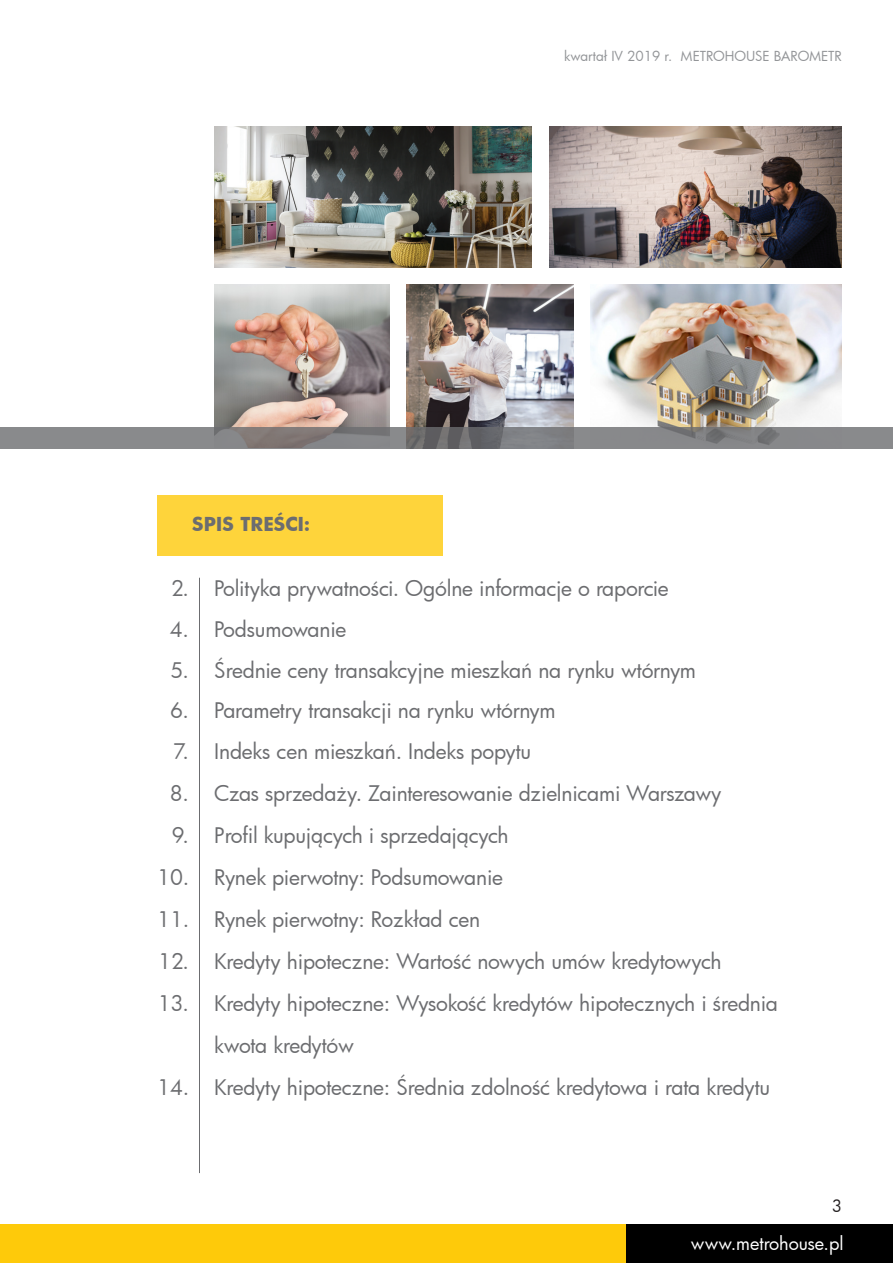
<style>
.page{position:relative;width:893px;height:1263px;background:#fff}
.page>*{position:absolute;margin:0;border:0;box-sizing:border-box;transform-origin:0 0}
.t1{font:21px/42px "Futura";letter-spacing:-.01em;color:#6c6d70}
.t2{font:700 18.75px "Futura";color:#6c6d70}
.t3{font:18px "Futura";letter-spacing:-.005em;color:#fff}
.t4{font:16.5px "Futura";color:#231f20}
.t5{font:13.5px "Futura";color:#939598}
</style>
<div class="page">
<div style="left:0;top:1225px;width:645px;height:38px;background:#feca0a"></div>
<div style="left:626px;top:1225px;width:267px;height:38px;background:#000"></div>
<div style="left:157px;top:495px;width:286px;height:61px;background:#fed43b"></div>
<img style="left:406px;top:284px;width:168px;height:143px">
<img style="left:214px;top:284px;width:175px;height:143px">
<img style="left:591px;top:284px;width:251px;height:143px">
<img style="left:550px;top:127px;width:292px;height:141px">
<img style="left:214px;top:127px;width:317px;height:141px">
<svg style="left:0;top:427px;width:893px;height:21px;background:#818182"></svg>
<hr style="left:199px;top:578px;width:1px;height:595px;background:#6c6d70">
<p class="t2" style="left:192px;top:510px;width:119px">SPIS TREŚCI:</p>
<p class="t5" style="left:564px;top:47px;width:279px">kwartał IV 2019 r. METROHOUSE BAROMETR</p>
<p class="t1" style="left:171px;top:567px;width:499px">2. Polityka prywatności. Ogólne informacje o raporcie</p>
<p class="t1" style="left:170px;top:607px;width:178px">4. Podsumowanie</p>
<p class="t1" style="left:171px;top:648px;width:527px">5. Średnie ceny transakcyjne mieszkań na rynku wtórnym</p>
<p class="t1" style="left:170px;top:689px;width:387px">6. Parametry transakcji na rynku wtórnym</p>
<p class="t1" style="left:173px;top:730px;width:360px">7. Indeks cen mieszkań. Indeks popytu</p>
<p class="t1" style="left:170px;top:772px;width:553px">8. Czas sprzedaży. Zainteresowanie dzielnicami Warszawy</p>
<p class="t1" style="left:172px;top:814px;width:338px">9. Profil kupujących i sprzedających</p>
<p class="t1" style="left:157px;top:856px;width:347px">10. Rynek pierwotny: Podsumowanie</p>
<p class="t1" style="left:157px;top:898px;width:324px">11. Rynek pierwotny: Rozkład cen</p>
<p class="t1" style="left:158px;top:940px;width:565px">12. Kredyty hipoteczne: Wartość nowych umów kredytowych</p>
<p class="t1" style="left:214px;top:982px;width:565px;text-indent:-56px">13. Kredyty hipoteczne: Wysokość kredytów hipotecznych i średnia kwota kredytów</p>
<p class="t1" style="left:157px;top:1066px;width:614px">14. Kredyty hipoteczne: Średnia zdolność kredytowa i rata kredytu</p>
<p class="t4" style="left:832px;top:1195px;width:12px">3</p>
<p class="t3" style="left:691px;top:1231px;width:154px">www.metrohouse.pl</p>
</div>
